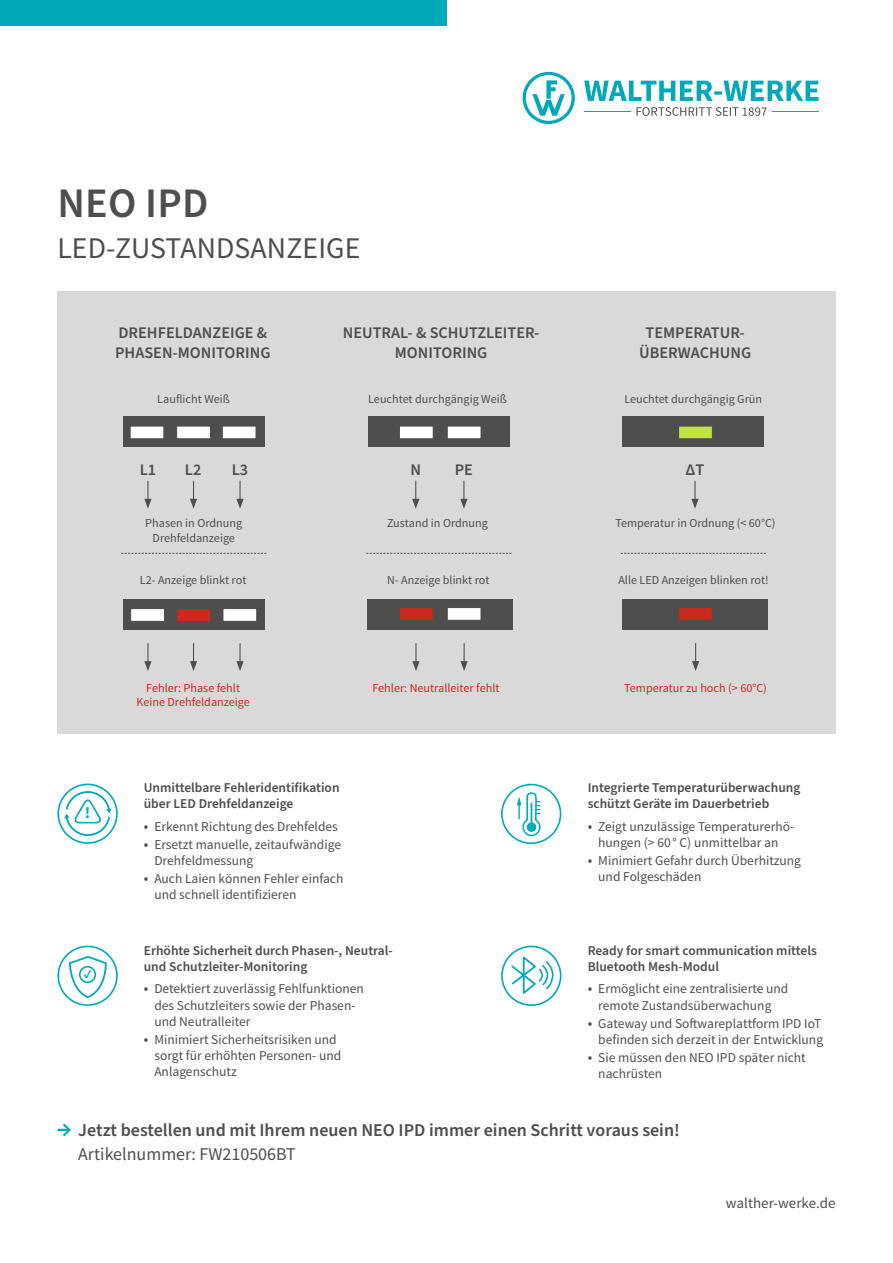
<style>
.page{position:relative;width:893px;height:1263px;background:#fff}
.page>*{position:absolute;margin:0;border:0;box-sizing:border-box;transform-origin:0 0}
.t1{font:600 42px "Source Sans Pro";letter-spacing:.005em;color:#4e4e4d}
.t2{font:30px "Source Sans Pro";letter-spacing:.005em;color:#4e4e4d}
.t3{font:600 18px/24px "Source Sans Pro";color:#4e4e4d}
.t4{font:600 16.2px/19.5px "Source Sans Pro";color:#4e4e4d;text-align:center}
.t5{font:700 16.2px "Source Sans Pro";color:#00a9b9}
.t6{font:15px "Source Sans Pro";color:#4e4e4d}
.t7{font:13.5px/16.2px "Source Sans Pro";color:#4e4e4d}
.t8{font:600 13.5px/16.2px "Source Sans Pro";color:#4e4e4d}
.t9{font:12.15px/14.5px "Source Sans Pro";color:#4e4e4d;text-align:center}
.t10{font:12.15px/14.5px "Source Sans Pro";color:#cb2b1e;text-align:center}
.t11{font:900 11.7px "Source Sans Pro";color:#00a9b9}
.s1{font-size:15px}
.s2{font-size:24px;color:#00a9b9}
.s3{font-weight:400}
</style>
<div class="page">
<div style="left:0;top:0;width:446px;height:26px;background:#00a9b9"></div>
<svg style="left:584px;top:81px;width:235px;height:20px"></svg>
<svg style="left:523px;top:72px;width:52px;height:52px"></svg>
<svg style="left:636px;top:107px;width:131px;height:9px"></svg>
<hr style="left:584px;top:111px;width:47px;height:1px;background:#00a9b9">
<hr style="left:772px;top:111px;width:47px;height:1px;background:#00a9b9">
<div style="left:57px;top:291px;width:779px;height:442px;background:#d9d9da"></div>
<div style="left:123px;top:599px;width:142px;height:30px;background:#4e4e4d"></div>
<div style="left:368px;top:599px;width:145px;height:30px;background:#4e4e4d"></div>
<div style="left:123px;top:416px;width:142px;height:31px;background:#4e4e4d"></div>
<div style="left:368px;top:416px;width:141px;height:31px;background:#4e4e4d"></div>
<div style="left:622px;top:416px;width:142px;height:31px;background:#4e4e4d"></div>
<div style="left:622px;top:599px;width:145px;height:30px;background:#4e4e4d"></div>
<div style="left:130px;top:608px;width:35px;height:14px;background:#fff;border:1px solid #4e4e4d"></div>
<div style="left:399px;top:607px;width:34px;height:14px;background:#cb2b1e;border:1px solid #4e4e4d"></div>
<div style="left:130px;top:426px;width:34px;height:13px;background:#fff;border:1px solid #4e4e4d"></div>
<div style="left:399px;top:426px;width:34px;height:13px;background:#fff;border:1px solid #4e4e4d"></div>
<div style="left:678px;top:426px;width:35px;height:13px;background:#c2e048;border:1px solid #4e4e4d"></div>
<div style="left:678px;top:607px;width:35px;height:14px;background:#cb2b1e;border:1px solid #4e4e4d"></div>
<div style="left:176px;top:608px;width:35px;height:14px;background:#cb2b1e;border:1px solid #4e4e4d"></div>
<div style="left:447px;top:607px;width:34px;height:14px;background:#fff;border:1px solid #4e4e4d"></div>
<div style="left:176px;top:426px;width:35px;height:13px;background:#fff;border:1px solid #4e4e4d"></div>
<div style="left:447px;top:426px;width:34px;height:13px;background:#fff;border:1px solid #4e4e4d"></div>
<div style="left:223px;top:608px;width:34px;height:14px;background:#fff;border:1px solid #4e4e4d"></div>
<div style="left:222px;top:426px;width:34px;height:13px;background:#fff;border:1px solid #4e4e4d"></div>
<svg style="left:144px;top:481px;width:8px;height:28px"></svg>
<svg style="left:412px;top:481px;width:7px;height:28px"></svg>
<svg style="left:691px;top:481px;width:8px;height:28px"></svg>
<svg style="left:144px;top:643px;width:8px;height:28px"></svg>
<svg style="left:412px;top:643px;width:8px;height:28px"></svg>
<svg style="left:190px;top:481px;width:7px;height:28px"></svg>
<svg style="left:460px;top:481px;width:8px;height:28px"></svg>
<svg style="left:190px;top:643px;width:7px;height:28px"></svg>
<svg style="left:460px;top:643px;width:8px;height:28px"></svg>
<svg style="left:692px;top:643px;width:7px;height:28px"></svg>
<hr style="left:239px;top:481px;width:2px;height:20px;background:#4e4e4d">
<svg style="left:236px;top:499px;width:8px;height:10px"></svg>
<hr style="left:239px;top:643px;width:2px;height:20px;background:#4e4e4d">
<svg style="left:236px;top:661px;width:8px;height:10px"></svg>
<svg style="left:121px;top:553px;width:145px;height:1px"></svg>
<svg style="left:366px;top:553px;width:145px;height:1px"></svg>
<svg style="left:621px;top:553px;width:145px;height:1px"></svg>
<div style="left:57px;top:783px;width:61px;height:61px;border:2px solid #00a9b9;border-radius:50%"></div>
<svg style="left:64px;top:790px;width:48px;height:47px"></svg>
<div style="left:501px;top:784px;width:60px;height:60px;border:2px solid #00a9b9;border-radius:50%"></div>
<svg style="left:517px;top:793px;width:24px;height:44px"></svg>
<div style="left:501px;top:946px;width:60px;height:60px;border:2px solid #00a9b9;border-radius:50%"></div>
<svg style="left:510px;top:954px;width:44px;height:43px"></svg>
<div style="left:57px;top:946px;width:61px;height:60px;border:2px solid #00a9b9;border-radius:50%"></div>
<svg style="left:68px;top:955px;width:40px;height:45px"></svg>
<h1 class="t1" style="left:57px;top:175px;width:152px">NEO IPD</h1>
<h2 class="t2" style="left:57px;top:230px;width:304px">LED-ZUSTANDSANZEIGE</h2>
<p class="t4" style="left:115px;top:324px;width:157px;text-align:left">DREHFELDANZEIGE &amp;<br>PHASEN-MONITORING</p>
<p class="t4" style="left:343px;top:324px;width:198px">NEUTRAL- &amp; SCHUTZLEITER-<br>MONITORING</p>
<p class="t4" style="left:639px;top:324px;width:114px">TEMPERATUR-<br>ÜBERWACHUNG</p>
<p class="t9" style="left:157px;top:392px;width:74px">Lauflicht Weiß</p>
<p class="t9" style="left:368px;top:392px;width:140px">Leuchtet durchgängig Weiß</p>
<p class="t9" style="left:624px;top:392px;width:139px">Leuchtet durchgängig Grün</p>
<p class="t4" style="left:140px;top:460px;width:18px">L1</p>
<p class="t4" style="left:185px;top:460px;width:18px">L2</p>
<p class="t4" style="left:232px;top:460px;width:18px">L3</p>
<p class="t4" style="left:410px;top:460px;width:12px">N</p>
<p class="t4" style="left:455px;top:460px;width:20px">PE</p>
<p class="t4" style="left:686px;top:460px;width:20px">∆T</p>
<p class="t9" style="left:145px;top:516px;width:98px">Phasen in Ordnung<br>Drehfeldanzeige</p>
<p class="t9" style="left:387px;top:516px;width:102px">Zustand in Ordnung</p>
<p class="t9" style="left:615px;top:516px;width:162px">Temperatur in Ordnung (&lt; 60°C)</p>
<p class="t9" style="left:140px;top:573px;width:108px">L2- Anzeige blinkt rot</p>
<p class="t9" style="left:387px;top:573px;width:104px">N- Anzeige blinkt rot</p>
<p class="t9" style="left:618px;top:573px;width:152px">Alle LED Anzeigen blinken rot!</p>
<p class="t5" style="left:85px;top:802px;width:7px">!</p>
<p class="t11" style="left:84px;top:966px;width:9px">✓</p>
<p class="t10" style="left:136px;top:681px;width:115px">Fehler: Phase fehlt<br>Keine Drehfeldanzeige</p>
<p class="t10" style="left:372px;top:681px;width:129px">Fehler: Neutralleiter fehlt</p>
<p class="t10" style="left:624px;top:681px;width:144px">Temperatur zu hoch (&gt; 60°C)</p>
<p class="t8" style="left:144px;top:780px;width:197px">Unmittelbare Fehleridentifikation über LED Drehfeldanzeige</p>
<p class="t7" style="left:144px;top:818px;width:196px"><span class="s1">•</span> Erkennt Richtung des Drehfeldes</p>
<p class="t7" style="left:154px;top:836px;width:188px;text-indent:-11px"><span class="s1">•</span> Ersetzt manuelle, zeitaufwändige<br>Drehfeldmessung</p>
<p class="t7" style="left:154px;top:870px;width:191px;text-indent:-11px"><span class="s1">•</span> Auch Laien können Fehler einfach und schnell identifizieren</p>
<p class="t8" style="left:144px;top:943px;width:251px">Erhöhte Sicherheit durch Phasen-, Neutral&shy;und Schutzleiter-Monitoring</p>
<p class="t7" style="left:154px;top:981px;width:211px;text-indent:-11px"><span class="s1">•</span> Detektiert zuverlässig Fehlfunktionen des Schutzleiters sowie der Phasen&shy;und Neutralleiter</p>
<p class="t7" style="left:154px;top:1031px;width:188px;text-indent:-11px"><span class="s1">•</span> Minimiert Sicherheitsrisiken und sorgt für erhöhten Personen- und<br>Anlagenschutz</p>
<p class="t8" style="left:588px;top:780px;width:214px">Integrierte Temperaturüberwachung schützt Geräte im Dauerbetrieb</p>
<p class="t7" style="left:588px;top:818px;width:208px;text-align:center"><span class="s1">•</span> Zeigt unzulässige Temperaturerhö&shy;hungen (&gt; 60 ° C) unmittelbar an</p>
<p class="t7" style="left:598px;top:852px;width:204px;text-indent:-11px"><span class="s1">•</span> Minimiert Gefahr durch Überhitzung und Folgeschäden</p>
<p class="t8" style="left:588px;top:943px;width:231px">Ready for smart communication mittels<br>Bluetooth Mesh-Modul</p>
<p class="t7" style="left:588px;top:981px;width:202px;text-align:center"><span class="s1">•</span> Ermöglicht eine zentralisierte und remote Zustandsüberwachung</p>
<p class="t7" style="left:588px;top:1015px;width:237px;text-align:right"><span class="s1">•</span> Gateway und Softwareplattform IPD IoT befinden sich derzeit in der Entwicklung</p>
<p class="t7" style="left:598px;top:1049px;width:209px;text-indent:-11px"><span class="s1">•</span> Sie müssen den NEO IPD später nicht nachrüsten</p>
<h3 class="t3" style="left:78px;top:1119px;width:603px;text-indent:-21px"><span class="s2">→</span> Jetzt bestellen und mit Ihrem neuen NEO IPD immer einen Schritt voraus sein!<br><span class="s3">Artikelnummer: FW210506BT</span></h3>
<p class="t6" style="left:726px;top:1193px;width:111px">walther-werke.de</p>
</div>
